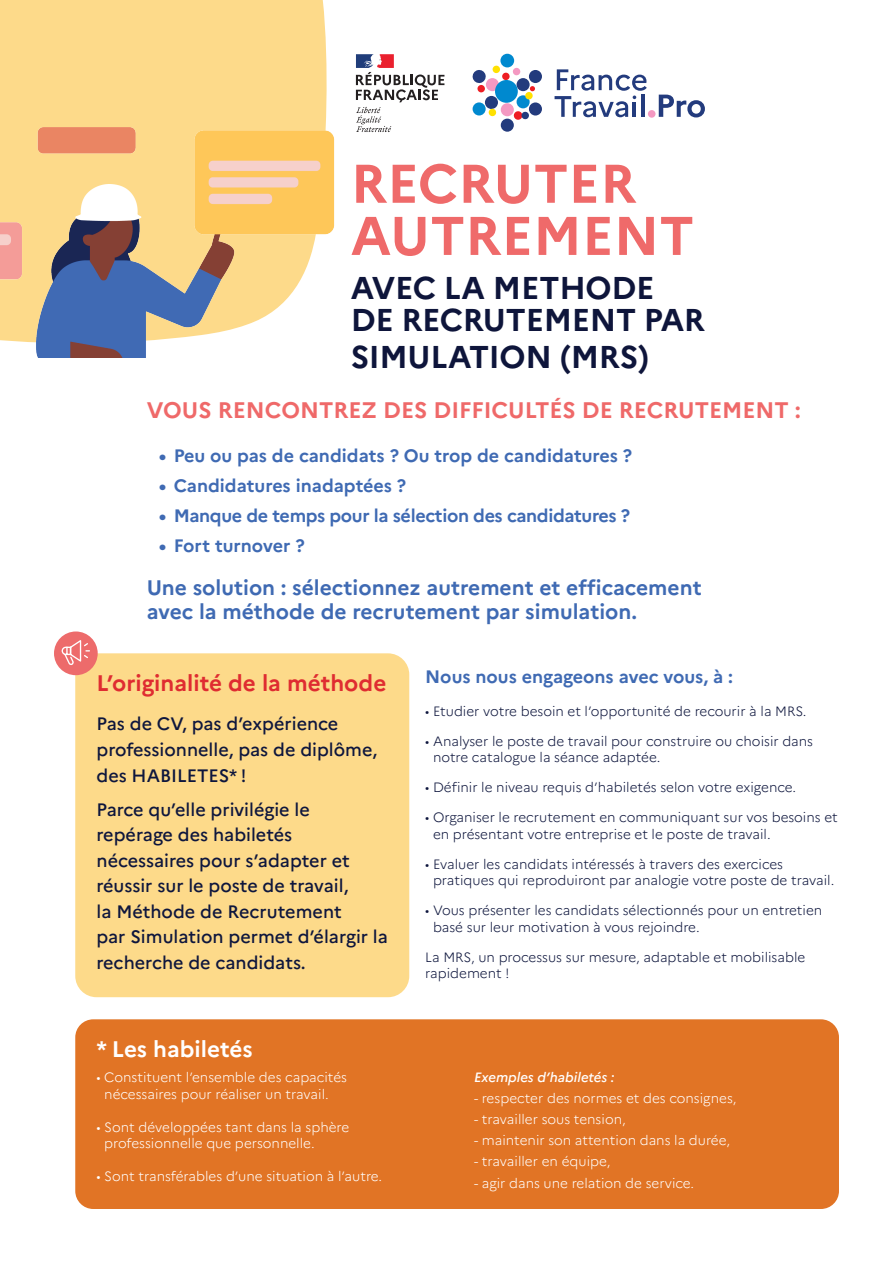
<style>
.page{position:relative;width:893px;height:1263px;background:#fff}
.page>*{position:absolute;margin:0;border:0;box-sizing:border-box;transform-origin:0 0}
.t1{font:700 54.3px/52.2px "Marianne";color:#ef6a6a}
.t2{font:700 31.5px/32.5px "Marianne";letter-spacing:-.01em;color:#0e153b}
.t3{font:700 22.5px "Marianne";color:#ef6969}
.t4{font:700 22.5px "Marianne";color:#df2c31}
.t5{font:700 22.5px "Marianne";color:#fff}
.t6{font:700 21px/24px "Marianne";color:#3f6ab3}
.t7{font:500 18px/25.5px "Marianne";color:#0e163d}
.t8{font:700 18px "Marianne";letter-spacing:-.005em;color:#3f6ab3}
.t9{font:300 13.5px/16.5px "Marianne";color:#0e163d}
.t10{font:300 13.5px/16.5px "Marianne";color:#fff}
.t11{font:italic 500 13.5px "Marianne";color:#fff}
</style>
<div class="page">
<div style="left:0;top:0;width:327px;height:80px;background:#fdda8a"></div>
<div style="left:75px;top:653px;width:334px;height:344px;background:#fdda8a;border-radius:21px"></div>
<div style="left:54px;top:631px;width:44px;height:44px;background:#ed6b6b;border-radius:50%"></div>
<svg style="left:61px;top:640px;width:29px;height:25px"></svg>
<svg style="left:356px;top:54px;width:88px;height:78px"></svg>
<div style="left:529px;top:102px;width:13px;height:14px;background:#233b7d;border-radius:50%"></div>
<div style="left:486px;top:78px;width:13px;height:13px;background:#f499c2;border-radius:50%"></div>
<div style="left:517px;top:95px;width:13px;height:13px;background:#0089cf;border-radius:50%"></div>
<div style="left:501px;top:103px;width:13px;height:13px;background:#f499c2;border-radius:50%"></div>
<div style="left:501px;top:119px;width:13px;height:13px;background:#233b7d;border-radius:50%"></div>
<div style="left:529px;top:70px;width:13px;height:13px;background:#233b7d;border-radius:50%"></div>
<div style="left:517px;top:78px;width:13px;height:13px;background:#233b7d;border-radius:50%"></div>
<div style="left:485px;top:96px;width:13px;height:13px;background:#233b7d;border-radius:50%"></div>
<svg style="left:472px;top:70px;width:14px;height:13px"></svg>
<div style="left:477px;top:85px;width:8px;height:8px;background:#ee1d23;border-radius:50%"></div>
<svg style="left:513px;top:111px;width:10px;height:9px"></svg>
<svg style="left:530px;top:86px;width:5px;height:5px"></svg>
<div style="left:502px;top:72px;width:8px;height:8px;background:#ee1d23;border-radius:50%"></div>
<div style="left:513px;top:68px;width:7px;height:8px;background:#f499c2;border-radius:50%"></div>
<div style="left:488px;top:108px;width:8px;height:8px;background:#ffe101;border-radius:50%"></div>
<div style="left:525px;top:92px;width:8px;height:8px;background:#ffe101;border-radius:50%"></div>
<svg style="left:521px;top:111px;width:8px;height:9px"></svg>
<div style="left:492px;top:65px;width:8px;height:8px;background:#ffe101;border-radius:50%"></div>
<div style="left:500px;top:54px;width:14px;height:13px;background:#0089cf;border-radius:50%"></div>
<div style="left:473px;top:102px;width:13px;height:13px;background:#0089cf;border-radius:50%"></div>
<div style="left:495px;top:80px;width:23px;height:23px;background:#0089cf;border-radius:50%"></div>
<svg style="left:555px;top:69px;width:92px;height:48px"></svg>
<svg style="left:659px;top:95px;width:46px;height:22px"></svg>
<div style="left:648px;top:110px;width:7px;height:8px;background:#f499c2;border-radius:50%"></div>
<img style="left:0;top:80px;width:335px;height:278px">
<div style="left:75px;top:1019px;width:764px;height:190px;background:#e17425;border-radius:18px"></div>
<h1 class="t1" style="left:351px;top:153px;width:345px">RECRUTER<br>AUTREMENT</h1>
<h2 class="t2" style="left:351px;top:269px;width:356px">AVEC LA METHODE<br>DE RECRUTEMENT PAR</h2>
<h2 class="t2" style="left:351px;top:338px;width:300px">SIMULATION (MRS)</h2>
<h3 class="t3" style="left:147px;top:393px;width:656px">VOUS RENCONTREZ DES DIFFICULTÉS DE RECRUTEMENT :</h3>
<h3 class="t8" style="left:159px;top:441px;width:475px">• Peu ou pas de candidats ? Ou trop de candidatures ?</h3>
<h3 class="t8" style="left:159px;top:471px;width:249px">• Candidatures inadaptées ?</h3>
<h3 class="t8" style="left:159px;top:501px;width:473px">• Manque de temps pour la sélection des candidatures ?</h3>
<h3 class="t8" style="left:159px;top:531px;width:148px">• Fort turnover ?</h3>
<h3 class="t6" style="left:147px;top:574px;width:556px">Une solution : sélectionnez autrement et efficacement avec la méthode de recrutement par simulation.</h3>
<h3 class="t4" style="left:97px;top:666px;width:291px">L’originalité de la méthode</h3>
<h3 class="t7" style="left:97px;top:710px;width:282px">Pas de CV, pas d’expérience professionnelle, pas de diplôme, des HABILETES* !</h3>
<h3 class="t7" style="left:97px;top:795px;width:293px">Parce qu’elle privilégie le repérage des habiletés nécessaires pour s’adapter et réussir sur le poste de travail,<br>la Méthode de Recrutement<br>par Simulation permet d’élargir la recherche de candidats.</h3>
<h3 class="t5" style="left:97px;top:1032px;width:158px">* Les habiletés</h3>
<p class="t10" style="left:104px;top:1068px;width:244px;text-indent:-8px">• Constituent l’ensemble des capacités nécessaires pour réaliser un travail.</p>
<p class="t10" style="left:104px;top:1118px;width:246px;text-indent:-8px">• Sont développées tant dans la sphère professionnelle que personnelle.</p>
<p class="t10" style="left:97px;top:1167px;width:287px">• Sont transférables d’une situation à l’autre.</p>
<h3 class="t8" style="left:425px;top:662px;width:309px">Nous nous engageons avec vous, à :</h3>
<p class="t9" style="left:425px;top:701px;width:383px">• Etudier votre besoin et l’opportunité de recourir à la MRS.</p>
<p class="t9" style="left:433px;top:731px;width:382px;text-indent:-8px">• Analyser le poste de travail pour construire ou choisir dans notre catalogue la séance adaptée.</p>
<p class="t9" style="left:425px;top:778px;width:373px">• Définir le niveau requis d’habiletés selon votre exigence.</p>
<p class="t9" style="left:433px;top:808px;width:406px;text-indent:-8px">• Organiser le recrutement en communiquant sur vos besoins et en présentant votre entreprise et le poste de travail.</p>
<p class="t9" style="left:433px;top:854px;width:403px;text-indent:-8px">• Evaluer les candidats intéressés à travers des exercices pratiques qui reproduiront par analogie votre poste de travail.</p>
<p class="t9" style="left:433px;top:901px;width:391px;text-indent:-8px">• Vous présenter les candidats sélectionnés pour un entretien basé sur leur motivation à vous rejoindre.</p>
<p class="t9" style="left:425px;top:947px;width:382px">La MRS, un processus sur mesure, adaptable et mobilisable rapidement !</p>
<p class="t11" style="left:474px;top:1067px;width:142px">Exemples d’habiletés :</p>
<p class="t10" style="left:474px;top:1089px;width:264px">- respecter des normes et des consignes,</p>
<p class="t10" style="left:474px;top:1110px;width:153px">- travailler sous tension,</p>
<p class="t10" style="left:474px;top:1131px;width:257px">- maintenir son attention dans la durée,</p>
<p class="t10" style="left:474px;top:1152px;width:138px">- travailler en équipe,</p>
<p class="t10" style="left:474px;top:1173px;width:222px">- agir dans une relation de service.</p>
</div>
